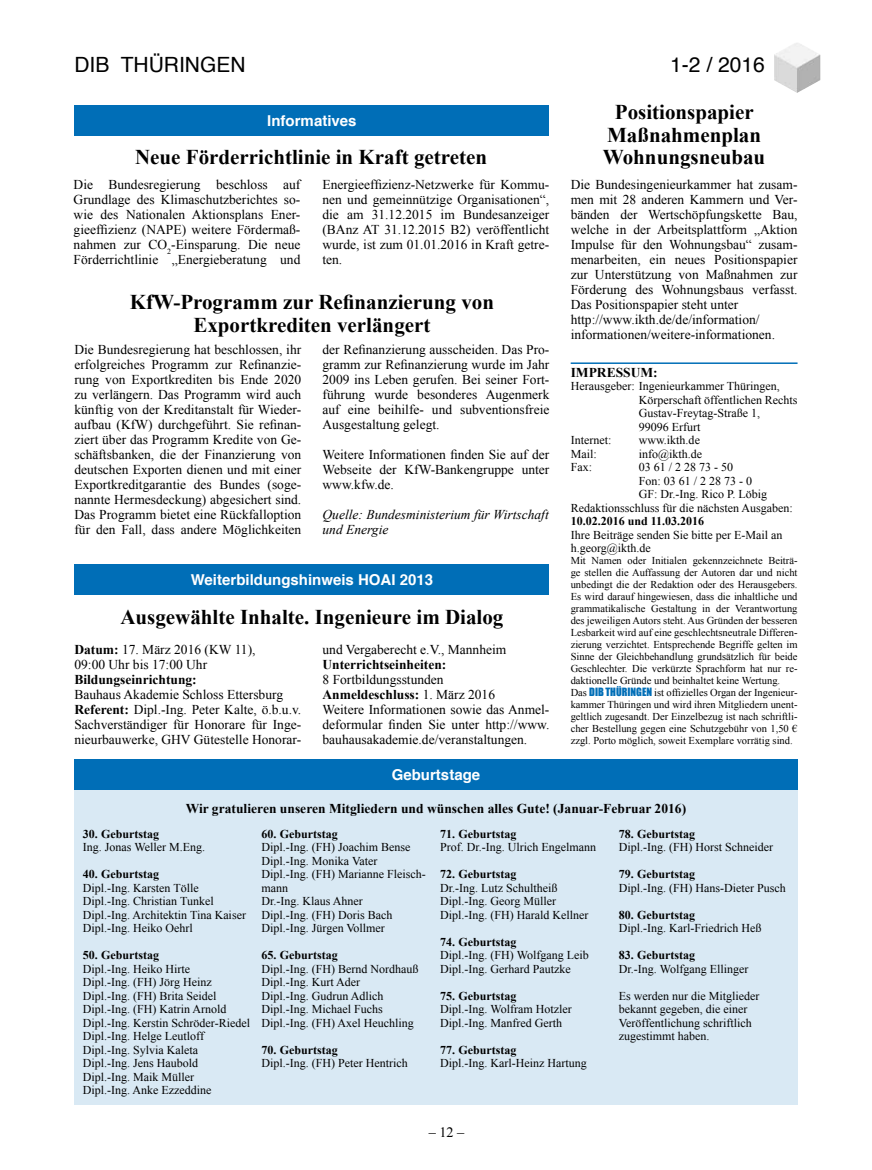
<style>
.page{position:relative;width:872px;height:1170px;background:#fff}
.page>*{position:absolute;margin:0;border:0;box-sizing:border-box;transform-origin:0 0}
.t1{font:700 21px/22.5px "Times New Roman";color:#000;text-align:center}
.t2{font:21px "Helvetica";color:#000}
.t3{font:700 15px "Helvetica";color:#fff}
.t4{font:14.25px "Times New Roman";color:#000}
.t5{font:13.5px/15px "Times New Roman";color:#000;text-align:justify}
.t6{font:700 13.5px "Times New Roman";color:#000}
.t7{font:italic 13.5px/15px "Times New Roman";color:#000}
.t8{font:12px/13.5px "Times New Roman";color:#000}
.t9{font:700 12px "Times New Roman";color:#000}
.t10{font:10.5px/12px "Times New Roman";color:#000}
.s1{font-weight:700}
.s2{font-family:"Impact";color:#006eb7}
</style>
<div class="page">
<img style="left:774px;top:43px;width:46px;height:50px">
<div style="left:74px;top:564px;width:475px;height:30px;background:#006eb7"></div>
<div style="left:74px;top:759px;width:723px;height:345px;background:#d9e9f4"></div>
<div style="left:74px;top:759px;width:723px;height:30px;background:#006eb7"></div>
<hr style="left:570px;top:362px;width:227px;height:2px;background:#006eb7">
<div style="left:74px;top:105px;width:475px;height:30px;background:#006eb7"></div>
<h1 class="t2" style="left:74px;top:49px;width:173px">DIB THÜRINGEN</h1>
<h1 class="t2" style="left:670px;top:49px;width:96px">1-2 / 2016</h1>
<p class="t3" style="left:267px;top:108px;width:91px">Informatives</p>
<h1 class="t1" style="left:135px;top:145px;width:353px">Neue Förderrichtlinie in Kraft getreten</h1>
<p class="t5" style="left:74px;top:177px;width:228px">Die Bundesregierung beschloss auf Grundlage des Klimaschutzberichtes so&shy;wie des Nationalen Aktionsplans Ener&shy;gieeffizienz (NAPE) weitere Fördermaß&shy;nahmen zur CO<sub>2</sub>-Einsparung. Die neue Förderrichtlinie „Energieberatung und</p>
<p class="t5" style="left:322px;top:177px;width:228px">Energieeffizienz-Netzwerke für Kommu&shy;nen und gemeinnützige Organisationen“, die am 31.12.2015 im Bundesanzeiger (BAnz AT 31.12.2015 B2) veröffentlicht wurde, ist zum 01.01.2016 in Kraft getre&shy;ten.</p>
<h1 class="t1" style="left:130px;top:290px;width:366px">KfW-Programm zur Refinanzierung von<br>Exportkrediten verlängert</h1>
<p class="t5" style="left:74px;top:342px;width:228px">Die Bundesregierung hat beschlossen, ihr erfolgreiches Programm zur Refinanzie&shy;rung von Exportkrediten bis Ende 2020 zu verlängern. Das Programm wird auch künftig von der Kreditanstalt für Wieder&shy;aufbau (KfW) durchgeführt. Sie refinan&shy;ziert über das Programm Kredite von Ge&shy;schäftsbanken, die der Finanzierung von deutschen Exporten dienen und mit einer Exportkreditgarantie des Bundes (soge&shy;nannte Hermesdeckung) abgesichert sind.<br>Das Programm bietet eine Rückfalloption für den Fall, dass andere Möglichkeiten</p>
<p class="t5" style="left:322px;top:342px;width:228px">der Refinanzierung ausscheiden. Das Pro&shy;gramm zur Refinanzierung wurde im Jahr 2009 ins Leben gerufen. Bei seiner Fort&shy;führung wurde besonderes Augenmerk auf eine beihilfe- und subventionsfreie Ausgestaltung gelegt.</p>
<p class="t5" style="left:322px;top:447px;width:228px">Weitere Informationen finden Sie auf der Webseite der KfW-Bankengruppe unter www.kfw.de.</p>
<p class="t7" style="left:322px;top:507px;width:228px">Quelle: Bundesministerium für Wirtschaft und Energie</p>
<p class="t3" style="left:191px;top:567px;width:244px">Weiterbildungshinweis HOAI 2013</p>
<h1 class="t1" style="left:120px;top:605px;width:384px">Ausgewählte Inhalte. Ingenieure im Dialog</h1>
<p class="t5" style="left:74px;top:642px;width:183px"><span class="s1">Datum:</span> 17. März 2016 (KW 11),<br>09:00 Uhr bis 17:00 Uhr</p>
<p class="t6" style="left:74px;top:670px;width:124px">Bildungseinrichtung:</p>
<p class="t5" style="left:74px;top:687px;width:228px;text-align:left">Bauhaus Akademie Schloss Ettersburg <span class="s1">Referent:</span> Dipl.-Ing. Peter Kalte, ö.b.u.v.<br>Sachverständiger für Honorare für Inge&shy;nieurbauwerke, GHV Gütestelle Honorar-</p>
<p class="t5" style="left:322px;top:642px;width:185px">und Vergaberecht e.V., Mannheim</p>
<p class="t6" style="left:322px;top:655px;width:125px">Unterrichtseinheiten:</p>
<p class="t5" style="left:322px;top:672px;width:228px;text-align:left">8 Fortbildungsstunden<br><span class="s1">Anmeldeschluss:</span> 1. März 2016<br>Weitere Informationen sowie das Anmel&shy;deformular finden Sie unter http://www. bauhausakademie.de/veranstaltungen.</p>
<h1 class="t1" style="left:603px;top:100px;width:164px">Positionspapier<br>Maßnahmenplan<br>Wohnungsneubau</h1>
<p class="t5" style="left:570px;top:177px;width:228px;text-align:left">Die Bundesingenieurkammer hat zusam&shy;men mit 28 anderen Kammern und Ver&shy;bänden der Wertschöpfungskette Bau, welche in der Arbeitsplattform „Aktion Impulse für den Wohnungsbau“ zusam&shy;menarbeiten, ein neues Positionspapier zur Unterstützung von Maßnahmen zur Förderung des Wohnungsbaus verfasst.<br>Das Positionspapier steht unter http://www.ikth.de/de/information/ informationen/weitere-informationen.</p>
<p class="t6" style="left:570px;top:363px;width:88px">IMPRESSUM:</p>
<p class="t8" style="left:570px;top:379px;width:211px">Herausgeber: Ingenieurkammer Thüringen,</p>
<p class="t8" style="left:639px;top:393px;width:160px">Körperschaft öffentlichen Rechts</p>
<p class="t8" style="left:639px;top:406px;width:123px">Gustav-Freytag-Straße 1,</p>
<p class="t8" style="left:639px;top:420px;width:63px">99096 Erfurt</p>
<p class="t8" style="left:570px;top:433px;width:42px">Internet:</p>
<p class="t8" style="left:639px;top:433px;width:63px">www.ikth.de</p>
<p class="t8" style="left:570px;top:447px;width:28px">Mail:</p>
<p class="t8" style="left:639px;top:447px;width:65px">info@ikth.de</p>
<p class="t8" style="left:570px;top:460px;width:23px">Fax:</p>
<p class="t8" style="left:639px;top:460px;width:96px">03 61 / 2 28 73 - 50</p>
<p class="t8" style="left:639px;top:474px;width:115px">Fon: 03 61 / 2 28 73 - 0</p>
<p class="t8" style="left:639px;top:487px;width:130px">GF: Dr.-Ing. Rico P. Löbig</p>
<p class="t8" style="left:570px;top:501px;width:223px">Redaktionsschluss für die nächsten Ausgaben:</p>
<p class="t9" style="left:570px;top:513px;width:135px">10.02.2016 und 11.03.2016</p>
<p class="t8" style="left:570px;top:528px;width:213px">Ihre Beiträge senden Sie bitte per E-Mail an h.georg@ikth.de</p>
<p class="t10" style="left:570px;top:554px;width:228px">Mit Namen oder Initialen gekennzeichnete Beiträ&shy;ge stellen die Auffassung der Autoren dar und nicht unbedingt die der Redaktion oder des Herausgebers.<br>Es wird darauf hingewiesen, dass die inhaltliche und grammatikalische Gestaltung in der Verantwortung des jeweiligen Autors steht. Aus Gründen der besseren Lesbarkeit wird auf eine geschlechtsneutrale Differen&shy;zierung verzichtet. Entsprechende Begriffe gelten im Sinne der Gleichbehandlung grundsätzlich für beide Geschlechter. Die verkürzte Sprachform hat nur re&shy;daktionelle Gründe und beinhaltet keine Wertung.<br>Das <span class="s2">DIB THÜRINGEN</span> ist offizielles Organ der Ingenieur&shy;kammer Thüringen und wird ihren Mitgliedern unent&shy;geltlich zugesandt. Der Einzelbezug ist nach schriftli&shy;cher Bestellung gegen eine Schutzgebühr von 1,50 € zzgl. Porto möglich, soweit Exemplare vorrätig sind.</p>
<p class="t3" style="left:392px;top:762px;width:90px">Geburtstage</p>
<p class="t6" style="left:186px;top:799px;width:502px">Wir gratulieren unseren Mitgliedern und wünschen alles Gute! (Januar-Februar 2016)</p>
<p class="t9" style="left:83px;top:825px;width:78px">30. Geburtstag</p>
<p class="t8" style="left:83px;top:840px;width:124px">Ing. Jonas Weller M.Eng.</p>
<p class="t9" style="left:83px;top:865px;width:78px">40. Geburtstag</p>
<p class="t8" style="left:83px;top:880px;width:164px">Dipl.-Ing. Karsten Tölle<br>Dipl.-Ing. Christian Tunkel<br>Dipl.-Ing. Architektin Tina Kaiser<br>Dipl.-Ing. Heiko Oehrl</p>
<p class="t9" style="left:83px;top:946px;width:78px">50. Geburtstag</p>
<p class="t8" style="left:83px;top:961px;width:169px">Dipl.-Ing. Heiko Hirte<br>Dipl.-Ing. (FH) Jörg Heinz<br>Dipl.-Ing. (FH) Brita Seidel<br>Dipl.-Ing. (FH) Katrin Arnold<br>Dipl.-Ing. Kerstin Schröder-Riedel<br>Dipl.-Ing. Helge Leutloff<br>Dipl.-Ing. Sylvia Kaleta<br>Dipl.-Ing. Jens Haubold<br>Dipl.-Ing. Maik Müller<br>Dipl.-Ing. Anke Ezzeddine</p>
<p class="t9" style="left:261px;top:825px;width:78px">60. Geburtstag</p>
<p class="t8" style="left:261px;top:840px;width:166px">Dipl.-Ing. (FH) Joachim Bense<br>Dipl.-Ing. Monika Vater<br>Dipl.-Ing. (FH) Marianne Fleisch&shy;mann<br>Dr.-Ing. Klaus Ahner<br>Dipl.-Ing. (FH) Doris Bach<br>Dipl.-Ing. Jürgen Vollmer</p>
<p class="t9" style="left:261px;top:946px;width:78px">65. Geburtstag</p>
<p class="t8" style="left:261px;top:961px;width:158px">Dipl.-Ing. (FH) Bernd Nordhauß<br>Dipl.-Ing. Kurt Ader<br>Dipl.-Ing. Gudrun Adlich<br>Dipl.-Ing. Michael Fuchs<br>Dipl.-Ing. (FH) Axel Heuchling</p>
<p class="t9" style="left:261px;top:1041px;width:78px">70. Geburtstag</p>
<p class="t8" style="left:261px;top:1056px;width:148px">Dipl.-Ing. (FH) Peter Hentrich</p>
<p class="t9" style="left:440px;top:825px;width:78px">71. Geburtstag</p>
<p class="t8" style="left:440px;top:840px;width:157px">Prof. Dr.-Ing. Ulrich Engelmann</p>
<p class="t9" style="left:440px;top:865px;width:78px">72. Geburtstag</p>
<p class="t8" style="left:440px;top:880px;width:150px">Dr.-Ing. Lutz Schultheiß<br>Dipl.-Ing. Georg Müller<br>Dipl.-Ing. (FH) Harald Kellner</p>
<p class="t9" style="left:440px;top:933px;width:78px">74. Geburtstag</p>
<p class="t8" style="left:440px;top:948px;width:150px">Dipl.-Ing. (FH) Wolfgang Leib<br>Dipl.-Ing. Gerhard Pautzke</p>
<p class="t9" style="left:440px;top:987px;width:78px">75. Geburtstag</p>
<p class="t8" style="left:440px;top:1002px;width:133px">Dipl.-Ing. Wolfram Hotzler<br>Dipl.-Ing. Manfred Gerth</p>
<p class="t9" style="left:440px;top:1041px;width:78px">77. Geburtstag</p>
<p class="t8" style="left:440px;top:1056px;width:148px">Dipl.-Ing. Karl-Heinz Hartung</p>
<p class="t4" style="left:429px;top:1122px;width:37px">– 12 –</p>
<p class="t9" style="left:619px;top:825px;width:78px">78. Geburtstag</p>
<p class="t8" style="left:619px;top:840px;width:156px">Dipl.-Ing. (FH) Horst Schneider</p>
<p class="t9" style="left:619px;top:865px;width:78px">79. Geburtstag</p>
<p class="t8" style="left:619px;top:880px;width:168px">Dipl.-Ing. (FH) Hans-Dieter Pusch</p>
<p class="t9" style="left:619px;top:906px;width:78px">80. Geburtstag</p>
<p class="t8" style="left:619px;top:921px;width:144px">Dipl.-Ing. Karl-Friedrich Heß</p>
<p class="t9" style="left:619px;top:946px;width:78px">83. Geburtstag</p>
<p class="t8" style="left:619px;top:961px;width:131px">Dr.-Ing. Wolfgang Ellinger</p>
<p class="t8" style="left:619px;top:988px;width:142px">Es werden nur die Mitglieder bekannt gegeben, die einer<br>Veröffentlichung schriftlich zugestimmt haben.</p>
</div>
